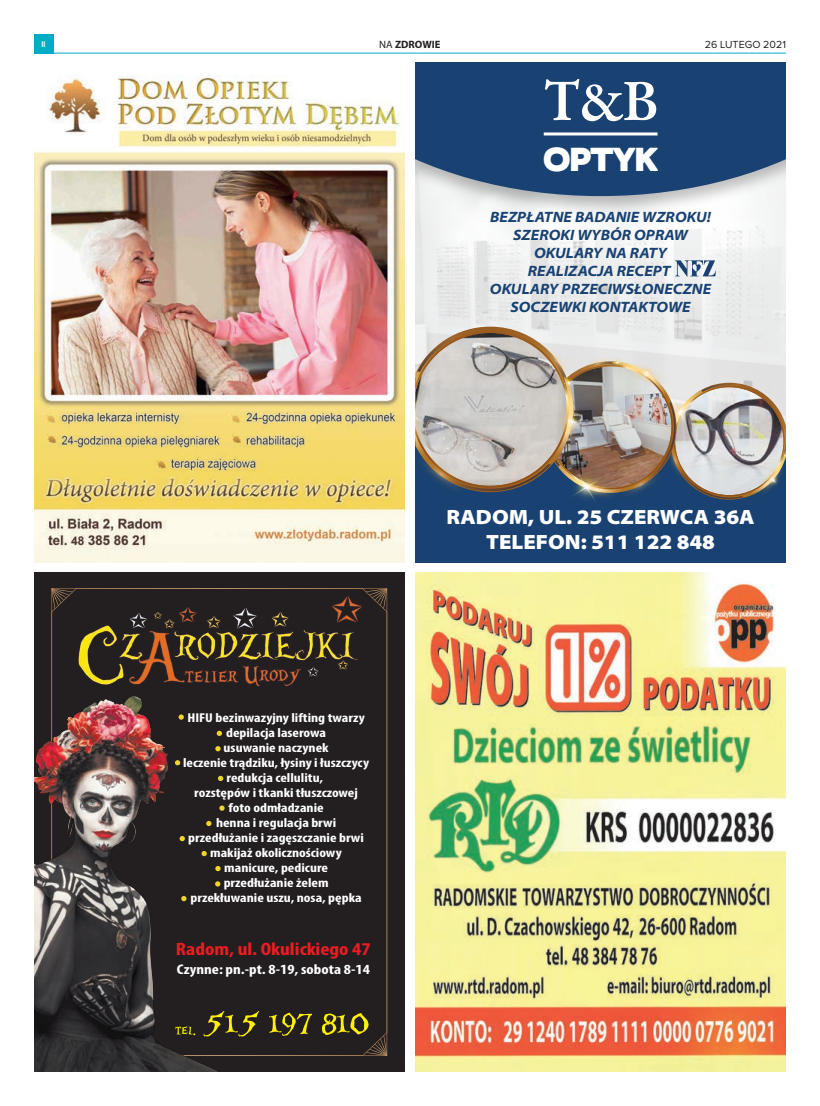
<style>
.page{position:relative;width:820px;height:1106px;background:#fff}
.page>*{position:absolute;margin:0;border:0;box-sizing:border-box;transform-origin:0 0}
.t1{font:700 54.6px "Original Garamond BT";color:#fff}
.t2{font:800 33.1px "Adrianna";letter-spacing:-.05em;color:#fff}
.t3{font:900 semi-expanded 20.7px/24.8px "Myriad Pro";color:#fff;text-align:center}
.t4{font:700 condensed 18px "Myriad Pro";color:#eb1c22;scale:1.21 1}
.t5{font:italic 700 semi-expanded 15px/18px "Myriad Pro";color:#194272;text-align:center}
.t6{font:700 condensed 14px "Myriad Pro";color:#fff;scale:1.21 1}
.t7{font:700 condensed 12.9px/15px "Myriad Pro";color:#fff;text-align:center;scale:1.21 1}
.t8{font:10.6px "Proxima Nova";color:#231f20}
.t9{font:700 10.6px "Myriad Pro";color:#231f20}
.t10{font:700 7.5px "Swis 721 Cn PL";color:#fff}
.s1{font-weight:400}
</style>
<div class="page">
<hr style="left:34px;top:53px;width:751px;height:1px;background:#00abc5">
<div style="left:34px;top:34px;width:19px;height:19px;background:#00abc5"></div>
<div style="left:34px;top:572px;width:370px;height:499px;background:#231f20"></div>
<svg style="left:51px;top:588px;width:336px;height:448px"></svg>
<img style="left:34px;top:684px;width:224px;height:387px">
<svg style="left:175px;top:1026px;width:20px;height:9px"></svg>
<svg style="left:203px;top:1010px;width:56px;height:26px"></svg>
<svg style="left:269px;top:1012px;width:43px;height:23px"></svg>
<svg style="left:322px;top:1013px;width:65px;height:42px"></svg>
<img style="left:65px;top:588px;width:308px;height:111px">
<svg style="left:178px;top:714px;width:6px;height:5px"></svg>
<svg style="left:216px;top:730px;width:6px;height:6px"></svg>
<svg style="left:215px;top:746px;width:5px;height:5px"></svg>
<svg style="left:175px;top:760px;width:5px;height:5px"></svg>
<svg style="left:218px;top:775px;width:5px;height:6px"></svg>
<svg style="left:219px;top:805px;width:5px;height:5px"></svg>
<svg style="left:206px;top:821px;width:5px;height:5px"></svg>
<svg style="left:179px;top:836px;width:6px;height:5px"></svg>
<svg style="left:201px;top:851px;width:6px;height:5px"></svg>
<svg style="left:215px;top:866px;width:5px;height:5px"></svg>
<svg style="left:215px;top:881px;width:5px;height:5px"></svg>
<svg style="left:181px;top:896px;width:5px;height:5px"></svg>
<div style="left:415px;top:438px;width:370px;height:124px;background:#194272"></div>
<img style="left:415px;top:222px;width:370px;height:104px">
<svg style="left:415px;top:63px;width:370px;height:133px;background:#2a4f7b"></svg>
<hr style="left:543px;top:132px;width:114px;height:3px;background:#fff">
<img style="left:415px;top:326px;width:371px;height:186px">
<svg style="left:674px;top:260px;width:41px;height:17px"></svg>
<img style="left:34px;top:75px;width:370px;height:487px">
<img style="left:415px;top:572px;width:370px;height:499px">
<p class="t10" style="left:41px;top:40px;width:6px">II</p>
<p class="t9" style="left:379px;top:37px;width:63px"><span class="s1">NA</span> ZDROWIE</p>
<p class="t8" style="left:704px;top:40px;width:82px">26 LUTEGO 2021</p>
<h1 class="t1" style="left:544px;top:67px;width:116px">T&amp;B</h1>
<h2 class="t2" style="left:543px;top:138px;width:118px">OPTYK</h2>
<p class="t5" style="left:489px;top:207px;width:223px">BEZPŁATNE BADANIE WZROKU!<br>SZEROKI WYBÓR OPRAW<br>OKULARY NA RATY<br>REALIZACJA RECEPT<br>OKULARY PRZECIWSŁONECZNE<br>SOCZEWKI KONTAKTOWE</p>
<p class="t7" style="left:183px;top:710px;width:155px">HIFU bezinwazyjny lifting twarzy depilacja laserowa<br>usuwanie naczynek<br>leczenie trądziku, łysiny i łuszczycy redukcja cellulitu,<br>rozstępów i tkanki tłuszczowej foto odmładzanie<br>henna i regulacja brwi przedłużanie i zagęszczanie brwi makijaż okolicznościowy manicure, pedicure<br>przedłużanie żelem<br>przekłuwanie uszu, nosa, pępka</p>
<h3 class="t4" style="left:176px;top:937px;width:162px">Radom, ul. Okulickiego 47</h3>
<p class="t6" style="left:177px;top:960px;width:161px">Czynne: pn.-pt. 8-19, sobota 8-14</p>
<h3 class="t3" style="left:446px;top:504px;width:309px">RADOM, UL. 25 CZERWCA 36A<br>TELEFON: 511 122 848</h3>
</div>
